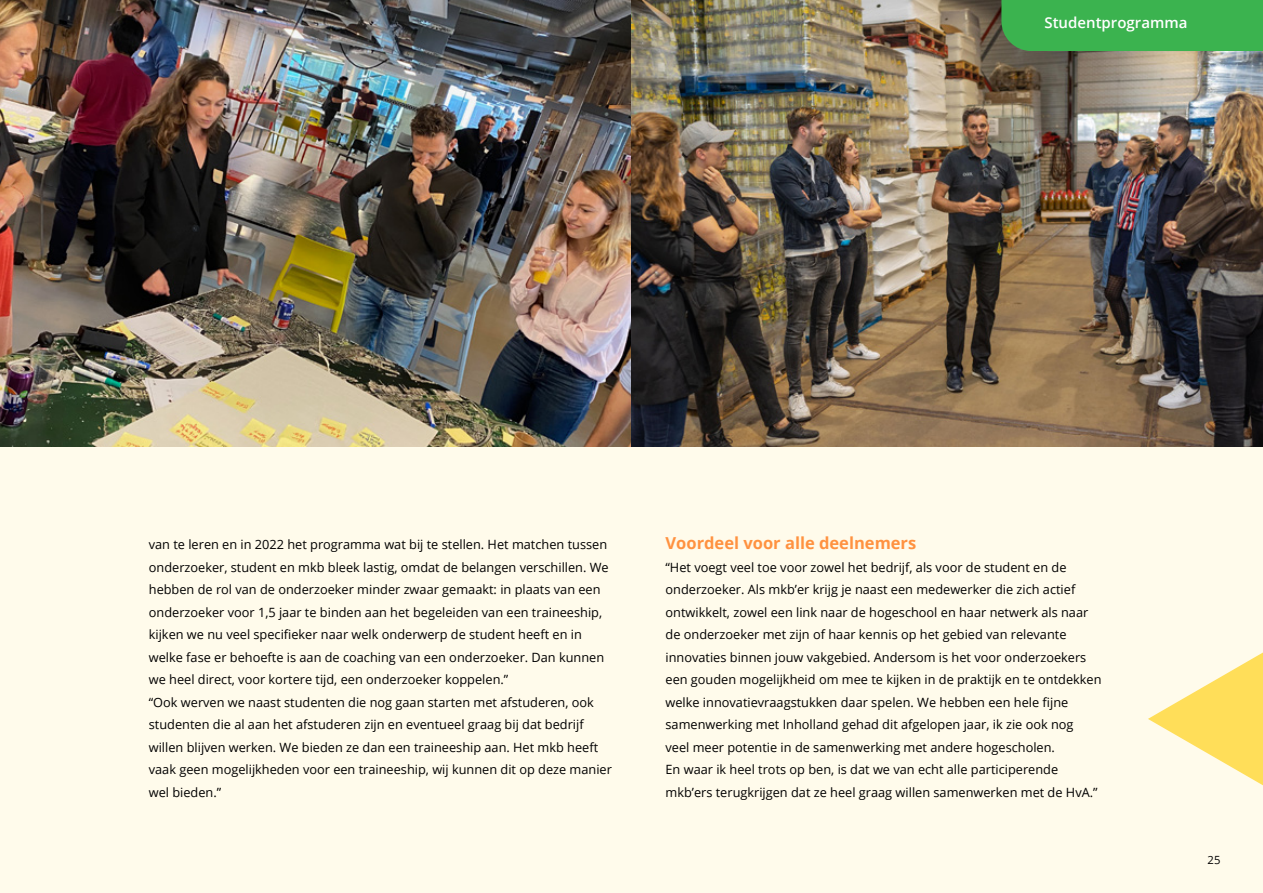
<style>
.page{position:relative;width:1263px;height:893px;background:#fffbeb}
.page>*{position:absolute;margin:0;border:0;box-sizing:border-box;transform-origin:0 0}
.Bodykopje{font:700 16.5px "Open Sans";color:#ff9240}
.bullits{font:600 15px "Open Sans";color:#fff}
.Body_8_5_pt{font:12.75px/22.5px "Open Sans";color:#000}
.t1{font:11.25px "Open Sans";color:#000}
</style>
<div class="page">
<img style="left:0;top:0;width:631px;height:446px">
<img style="left:631px;top:0;width:632px;height:446px">
<svg style="left:1148px;top:652px;width:115px;height:134px"></svg>
<div style="left:1001px;top:0;width:262px;height:51px;background:#3bb34f"></div>
<p class="bullits" style="left:1044px;top:13px;width:144px">Studentprogramma</p>
<p class="Body_8_5_pt" style="left:149px;top:533px;width:461px">van te leren en in 2022 het programma wat bij te stellen. Het matchen tussen onderzoeker, student en mkb bleek lastig, omdat de belangen verschillen. We hebben de rol van de onderzoeker minder zwaar gemaakt: in plaats van een onderzoeker voor 1,5 jaar te binden aan het begeleiden van een traineeship, kijken we nu veel specifieker naar welk onderwerp de student heeft en in welke fase er behoefte is aan de coaching van een onderzoeker. Dan kunnen we heel direct, voor kortere tijd, een onderzoeker koppelen.”</p>
<p class="Body_8_5_pt" style="left:149px;top:690px;width:465px">“Ook werven we naast studenten die nog gaan starten met afstuderen, ook studenten die al aan het afstuderen zijn en eventueel graag bij dat bedrijf willen blijven werken. We bieden ze dan een traineeship aan. Het mkb heeft vaak geen mogelijkheden voor een traineeship, wij kunnen dit op deze manier wel bieden.”</p>
<p class="Bodykopje" style="left:665px;top:531px;width:252px">Voordeel voor alle deelnemers</p>
<p class="Body_8_5_pt" style="left:665px;top:555px;width:437px">“Het voegt veel toe voor zowel het bedrijf, als voor de student en de onderzoeker. Als mkb’er krijg je naast een medewerker die zich actief ontwikkelt, zowel een link naar de hogeschool en haar netwerk als naar de onderzoeker met zijn of haar kennis op het gebied van relevante innovaties binnen jouw vakgebied. Andersom is het voor onderzoekers een gouden mogelijkheid om mee te kijken in de praktijk en te ontdekken welke innovatievraagstukken daar spelen. We hebben een hele fijne samenwerking met Inholland gehad dit afgelopen jaar, ik zie ook nog<br>veel meer potentie in de samenwerking met andere hogescholen.<br>En waar ik heel trots op ben, is dat we van echt alle participerende mkb’ers terugkrijgen dat ze heel graag willen samenwerken met de HvA.”</p>
<p class="t1" style="left:1207px;top:852px;width:14px">25</p>
</div>
